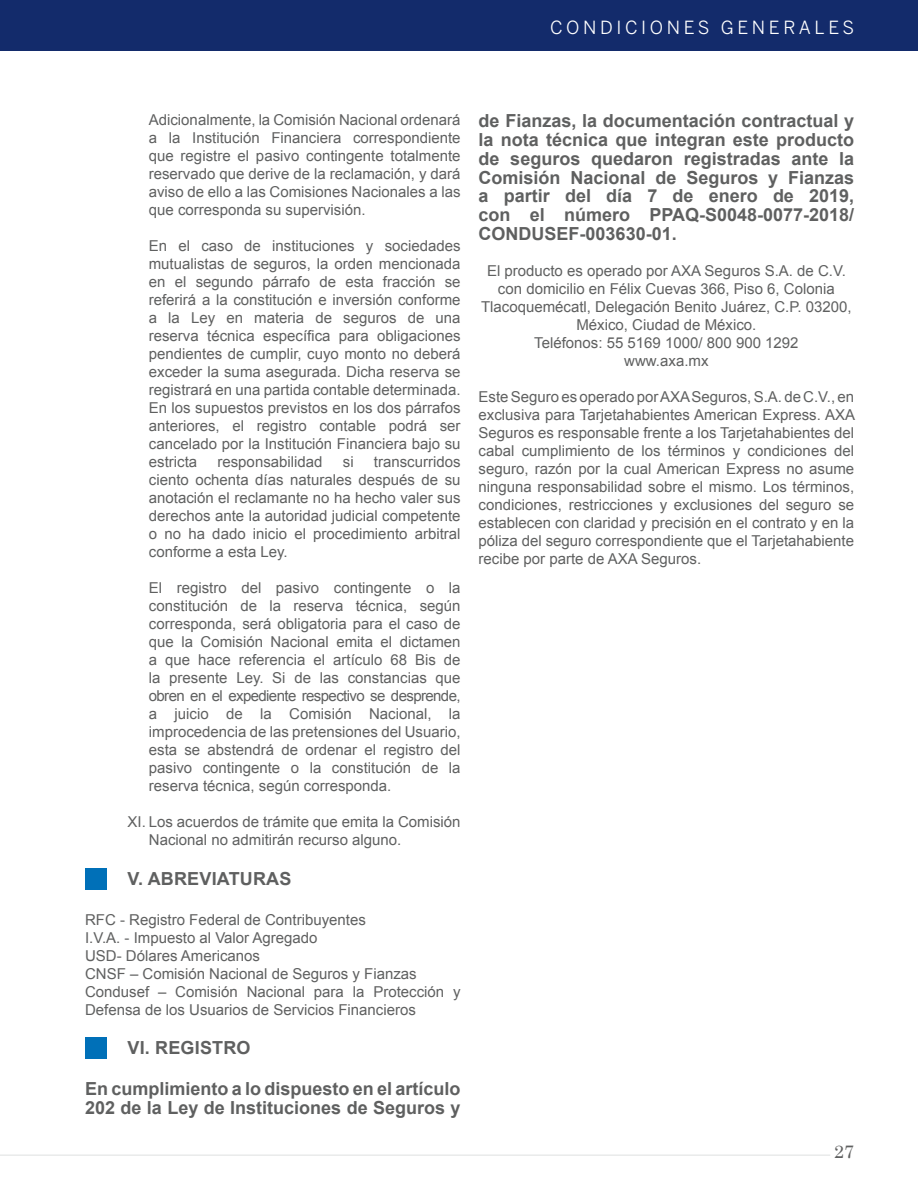
<style>
.page{position:relative;width:918px;height:1191px;background:#fff}
.page>*{position:absolute;margin:0;border:0;box-sizing:border-box;transform-origin:0 0}
.t1{font:700 18px/18.8px "Arial";color:#5f6060}
.t2{font:18px "Benton Sans";letter-spacing:.2em;color:#fff}
.t3{font:18px "Century Schoolbook";color:#5f6060}
.t4{font:15px/18px "Arial";color:#5f6060;text-align:justify}
</style>
<div class="page">
<hr style="left:0;top:1154px;width:830px;height:2px;background:#e9eaea">
<div style="left:0;top:0;width:918px;height:51px;background:#132b6b"></div>
<div style="left:85px;top:868px;width:21px;height:21px;background:#0070b8"></div>
<div style="left:85px;top:1037px;width:21px;height:21px;background:#0070b8"></div>
<p class="t2" style="left:550px;top:17px;width:306px">CONDICIONES GENERALES</p>
<p class="t4" style="left:149px;top:111px;width:313px">Adicionalmente, la Comisión Nacional ordenará a la Institución Financiera correspondiente que registre el pasivo contingente totalmente reservado que derive de la reclamación, y dará aviso de ello a las Comisiones Nacionales a las que corresponda su supervisión.</p>
<p class="t4" style="left:149px;top:237px;width:313px">En el caso de instituciones y sociedades mutualistas de seguros, la orden mencionada en el segundo párrafo de esta fracción se referirá a la constitución e inversión conforme a la Ley en materia de seguros de una reserva técnica específica para obligaciones pendientes de cumplir, cuyo monto no deberá exceder la suma asegurada. Dicha reserva se registrará en una partida contable determinada.<br>En los supuestos previstos en los dos párrafos anteriores, el registro contable podrá ser cancelado por la Institución Financiera bajo su estricta</p>
<p class="t4" style="left:149px;top:453px;width:313px;text-indent:225px">transcurridos ciento ochenta días naturales después de su anotación el reclamante no ha hecho valer sus derechos ante la autoridad judicial competente o no ha dado inicio el procedimiento arbitral conforme a esta Ley.</p>
<p class="t4" style="left:149px;top:579px;width:313px">El registro del pasivo contingente o la constitución de la reserva técnica, según corresponda, será obligatoria para el caso de que la Comisión Nacional emita el dictamen a que hace referencia el artículo 68 Bis de la presente Ley. Si de las constancias que obren en el expediente respectivo se desprende, a juicio de la Comisión Nacional, la improcedencia de las pretensiones del Usuario, esta se abstendrá de ordenar el registro del pasivo contingente o la constitución de la reserva técnica, según corresponda.</p>
<p class="t4" style="left:149px;top:813px;width:313px;text-indent:-21px">XI. Los acuerdos de trámite que emita la Comisión<br>Nacional no admitirán recurso alguno.</p>
<p class="t1" style="left:128px;top:870px;width:165px">V. ABREVIATURAS</p>
<p class="t4" style="left:85px;top:910px;width:377px;text-align:left">RFC - Registro Federal de Contribuyentes<br>I.V.A. - Impuesto al Valor Agregado<br>USD- Dólares Americanos<br>CNSF – Comisión Nacional de Seguros y Fianzas Condusef – Comisión Nacional para la Protección y Defensa de los Usuarios de Servicios Financieros</p>
<p class="t1" style="left:128px;top:1039px;width:125px">VI. REGISTRO</p>
<p class="t1" style="left:85px;top:1079px;width:377px">En cumplimiento a lo dispuesto en el artículo<br>202 de la Ley de Instituciones de Seguros y</p>
<p class="t4" style="left:217px;top:453px;width:107px">responsabilidad</p>
<p class="t4" style="left:343px;top:453px;width:12px">si</p>
<p class="t1" style="left:479px;top:112px;width:377px;text-align:justify">de Fianzas, la documentación contractual y la nota técnica que integran este producto de seguros quedaron registradas ante la Comisión Nacional de Seguros y Fianzas a partir del día 7 de enero de 2019, con el número PPAQ-S0048-0077-2018/ CONDUSEF-003630-01.</p>
<p class="t4" style="left:481px;top:262px;width:372px;text-align:center">El producto es operado por AXA Seguros S.A. de C.V. con domicilio en Félix Cuevas 366, Piso 6, Colonia Tlacoquemécatl, Delegación Benito Juárez, C.P. 03200, México, Ciudad de México.<br>Teléfonos: 55 5169 1000/ 800 900 1292<br>www.axa.mx</p>
<p class="t4" style="left:479px;top:388px;width:378px">Este Seguro es operado por AXA Seguros, S.A. de C.V., en exclusiva para Tarjetahabientes American Express. AXA Seguros es responsable frente a los Tarjetahabientes del cabal cumplimiento de los términos y condiciones del seguro, razón por la cual American Express no asume ninguna responsabilidad sobre el mismo. Los términos, condiciones, restricciones y exclusiones del seguro se establecen con claridad y precisión en el contrato y en la póliza del seguro correspondiente que el Tarjetahabiente recibe por parte de AXA Seguros.</p>
<p class="t3" style="left:834px;top:1140px;width:22px">27</p>
</div>
